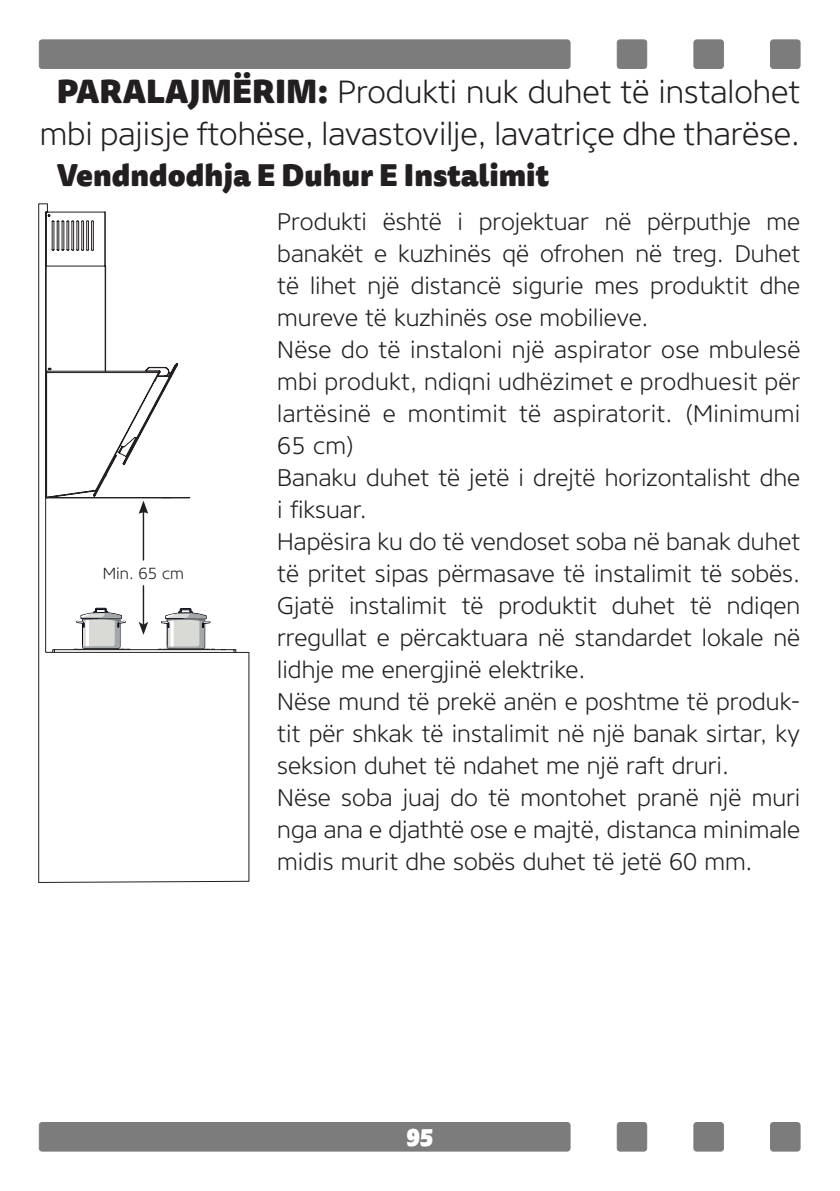
<style>
.page{position:relative;width:840px;height:1191px;background:#fff}
.page>*{position:absolute;margin:0;border:0;box-sizing:border-box;transform-origin:0 0}
.t1{font:300 32px/42px "Core Sans NR35";color:#231f20;text-align:center}
.t2{font:900 30px "Tisa Sans Pro";color:#231f20}
.t3{font:300 24px/32px "Core Sans NR35";color:#231f20;text-align:justify}
.t4{font:900 24px "Tisa Sans Pro";color:#fff}
.t5{font:300 16px "Core Sans NR35";color:#231f20}
.s1{font-family:"Tisa Sans Pro";font-weight:900}
</style>
<div class="page">
<div style="left:39px;top:40px;width:530px;height:28px;background:#7d7c7c;border-radius:3px"></div>
<div style="left:39px;top:40px;width:531px;height:29px;border:1px solid #7d7c7c;border-radius:3px"></div>
<div style="left:770px;top:40px;width:29px;height:28px;background:#7d7c7c;border-radius:3px"></div>
<div style="left:769px;top:40px;width:30px;height:29px;border:1px solid #7d7c7c;border-radius:3px"></div>
<div style="left:617px;top:40px;width:29px;height:28px;background:#7d7c7c;border-radius:3px"></div>
<div style="left:616px;top:40px;width:30px;height:29px;border:1px solid #7d7c7c;border-radius:3px"></div>
<div style="left:693px;top:40px;width:30px;height:28px;background:#7d7c7c;border-radius:3px"></div>
<div style="left:693px;top:40px;width:30px;height:29px;border:1px solid #7d7c7c;border-radius:3px"></div>
<div style="left:39px;top:1122px;width:530px;height:29px;background:#7d7c7c;border-radius:3px"></div>
<div style="left:39px;top:1122px;width:531px;height:29px;border:1px solid #7d7c7c;border-radius:3px"></div>
<div style="left:770px;top:1122px;width:29px;height:29px;background:#7d7c7c;border-radius:3px"></div>
<div style="left:769px;top:1122px;width:30px;height:29px;border:1px solid #7d7c7c;border-radius:3px"></div>
<div style="left:617px;top:1122px;width:29px;height:29px;background:#7d7c7c;border-radius:3px"></div>
<div style="left:616px;top:1122px;width:30px;height:29px;border:1px solid #7d7c7c;border-radius:3px"></div>
<div style="left:693px;top:1122px;width:30px;height:29px;background:#7d7c7c;border-radius:3px"></div>
<div style="left:693px;top:1122px;width:30px;height:29px;border:1px solid #7d7c7c;border-radius:3px"></div>
<svg style="left:38px;top:203px;width:211px;height:677px"></svg>
<svg style="left:44px;top:211px;width:171px;height:439px"></svg>
<hr style="left:46px;top:497px;width:143px;height:1px;background:#231f20">
<svg style="left:52px;top:444px;width:184px;height:209px"></svg>
<svg style="left:38px;top:880px;width:211px;height:3px"></svg>
<p class="t1" style="left:40px;top:71px;width:761px"><span class="s1">PARALAJMËRIM:</span> Produkti nuk duhet të instalohet mbi pajisje ftohëse, lavastovilje, lavatriçe dhe tharëse.</p>
<p class="t2" style="left:57px;top:151px;width:493px">Vendndodhja E Duhur E Instalimit</p>
<p class="t3" style="left:277px;top:205px;width:524px">Produkti është i projektuar në përputhje me banakët e kuzhinës që ofrohen në treg. Duhet të lihet një distancë sigurie mes produktit dhe mureve të kuzhinës ose mobilieve.</p>
<p class="t3" style="left:277px;top:333px;width:524px">Nëse do të instaloni një aspirator ose mbulesë mbi produkt, ndiqni udhëzimet e prodhuesit për lartësinë e montimit të aspiratorit. (Minimumi 65 cm)</p>
<p class="t3" style="left:277px;top:461px;width:524px">Banaku duhet të jetë i drejtë horizontalisht dhe i fiksuar.</p>
<p class="t3" style="left:277px;top:525px;width:524px">Hapësira ku do të vendoset soba në banak duhet të pritet sipas përmasave të instalimit të sobës.<br>Gjatë instalimit të produktit duhet të ndiqen rregullat e përcaktuara në standardet lokale në lidhje me energjinë elektrike.</p>
<p class="t3" style="left:277px;top:685px;width:524px">Nëse mund të prekë anën e poshtme të produk&shy;tit për shkak të instalimit në një banak sirtar, ky seksion duhet të ndahet me një raft druri.</p>
<p class="t3" style="left:277px;top:781px;width:524px">Nëse soba juaj do të montohet pranë një muri nga ana e djathtë ose e majtë, distanca minimale midis murit dhe sobës duhet të jetë 60 mm.</p>
<p class="t5" style="left:103px;top:562px;width:82px">Min. 65 cm</p>
<p class="t4" style="left:406px;top:1117px;width:28px">95</p>
</div>
